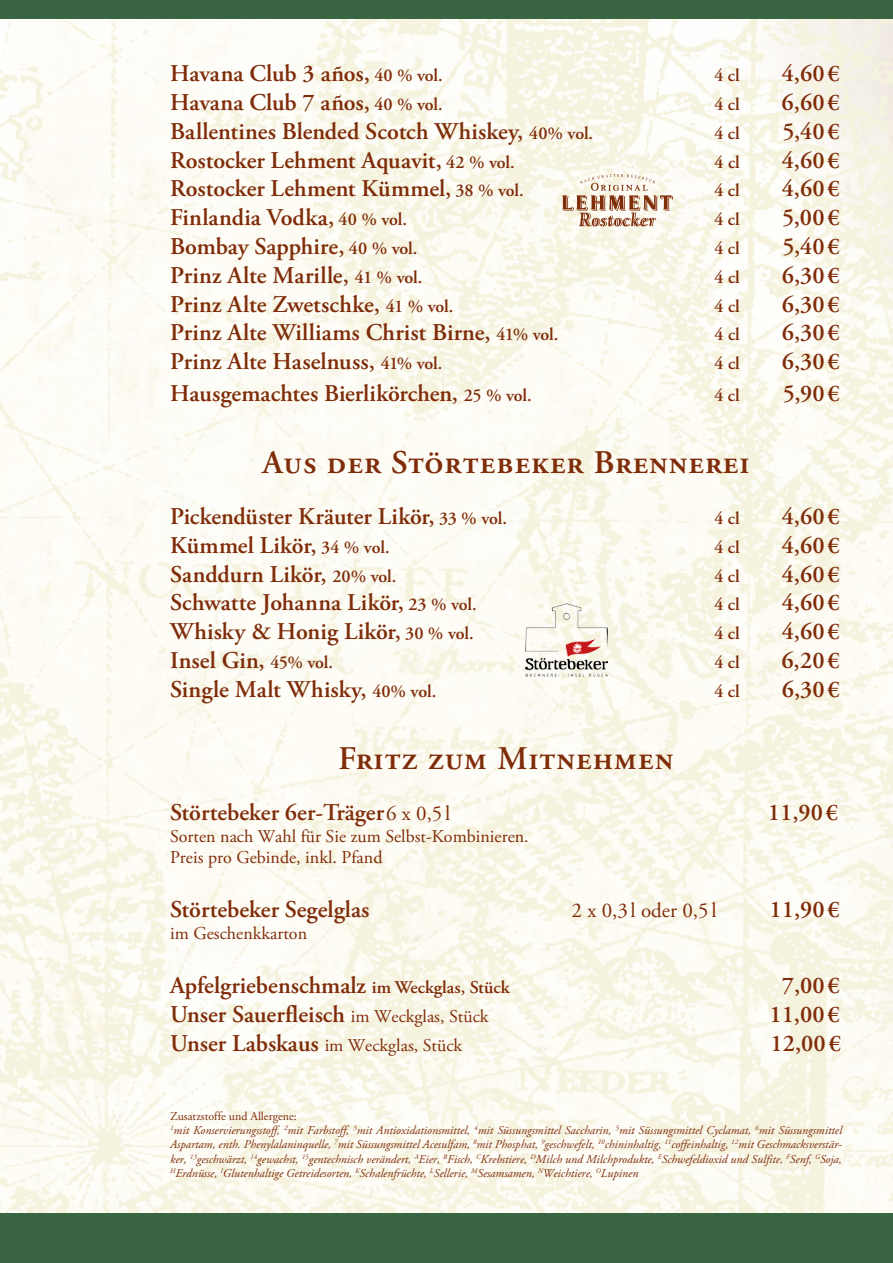
<style>
.page{position:relative;width:893px;height:1263px;background:#fff}
.page>*{position:absolute;margin:0;border:0;box-sizing:border-box;transform-origin:0 0}
.t1{font:600 33px "Adobe Garamond Pro";letter-spacing:.03em;color:#7f2c09}
.t2{font:600 24px "Adobe Garamond Pro";color:#7f2c09}
.t3{font:600 24px "Adobe Garamond Pro";letter-spacing:.055em;color:#7f2c09}
.t4{font:21px "Adobe Garamond Pro";color:#7f2c09}
.t5{font:18px/21.6px "Adobe Garamond Pro";color:#7f2c09}
.t6{font:600 18px "Adobe Garamond Pro";color:#7f2c09}
.t7{font:italic 12px/14.4px "Adobe Garamond Pro";color:#7f2c09}
.s1{font-size:18px}
.s2{font-weight:400;font-size:21px}
.s3{font-weight:400;font-size:18px}
.s4{font-weight:600;font-size:24px}
.s5{font-style:normal}
</style>
<div class="page">
<img style="left:0;top:18px;width:893px;height:1195px">
<div style="left:0;top:0;width:893px;height:18px;background:#3a6542"></div>
<div style="left:0;top:1213px;width:893px;height:50px;background:#3a6542"></div>
<img style="left:562px;top:174px;width:111px;height:53px">
<img style="left:526px;top:604px;width:81px;height:73px">
<p class="t2" style="left:170px;top:60px;width:274px">Havana Club 3 años, <span class="s1">40 % vol.</span></p>
<p class="t6" style="left:714px;top:65px;width:27px">4 cl</p>
<p class="t2" style="left:782px;top:60px;width:59px">4,60€</p>
<p class="t2" style="left:170px;top:89px;width:274px">Havana Club 7 años, <span class="s1">40 % vol.</span></p>
<p class="t6" style="left:714px;top:94px;width:27px">4 cl</p>
<p class="t2" style="left:781px;top:89px;width:60px">6,60€</p>
<p class="t2" style="left:170px;top:117px;width:425px">Ballentines Blended Scotch Whiskey, <span class="s1">40% vol.</span></p>
<p class="t6" style="left:714px;top:123px;width:27px">4 cl</p>
<p class="t2" style="left:783px;top:117px;width:59px">5,40€</p>
<p class="t2" style="left:170px;top:146px;width:346px">Rostocker Lehment Aquavit, <span class="s1">42 % vol.</span></p>
<p class="t6" style="left:714px;top:152px;width:27px">4 cl</p>
<p class="t2" style="left:782px;top:146px;width:59px">4,60€</p>
<p class="t3" style="left:170px;top:175px;width:355px">Rostocker Lehment Kümmel, <span class="s1">38 % vol.</span></p>
<p class="t6" style="left:714px;top:180px;width:27px">4 cl</p>
<p class="t2" style="left:782px;top:175px;width:59px">4,60€</p>
<p class="t2" style="left:170px;top:204px;width:238px">Finlandia Vodka, <span class="s1">40 % vol.</span></p>
<p class="t6" style="left:714px;top:209px;width:27px">4 cl</p>
<p class="t2" style="left:782px;top:204px;width:59px">5,00€</p>
<p class="t2" style="left:170px;top:233px;width:249px">Bombay Sapphire, <span class="s1">40 % vol.</span></p>
<p class="t6" style="left:714px;top:238px;width:27px">4 cl</p>
<p class="t2" style="left:783px;top:233px;width:59px">5,40€</p>
<p class="t2" style="left:170px;top:261px;width:254px">Prinz Alte Marille, <span class="s1">41 % vol.</span></p>
<p class="t6" style="left:714px;top:267px;width:27px">4 cl</p>
<p class="t2" style="left:782px;top:261px;width:59px">6,30€</p>
<p class="t2" style="left:170px;top:290px;width:285px">Prinz Alte Zwetschke, <span class="s1">41 % vol.</span></p>
<p class="t6" style="left:714px;top:296px;width:27px">4 cl</p>
<p class="t2" style="left:782px;top:290px;width:59px">6,30€</p>
<p class="t2" style="left:170px;top:319px;width:390px">Prinz Alte Williams Christ Birne, <span class="s1">41% vol.</span></p>
<p class="t6" style="left:714px;top:324px;width:27px">4 cl</p>
<p class="t2" style="left:782px;top:319px;width:59px">6,30€</p>
<p class="t2" style="left:170px;top:348px;width:274px">Prinz Alte Haselnuss, <span class="s1">41% vol.</span></p>
<p class="t6" style="left:714px;top:353px;width:27px">4 cl</p>
<p class="t2" style="left:782px;top:348px;width:59px">6,30€</p>
<p class="t2" style="left:170px;top:379px;width:363px">Hausgemachtes Bierlikörchen, <span class="s1">25 % vol.</span></p>
<p class="t6" style="left:714px;top:385px;width:27px">4 cl</p>
<p class="t2" style="left:783px;top:379px;width:59px">5,90€</p>
<h1 class="t1" style="left:263px;top:443px;width:488px">Aus der Störtebeker Brennerei</h1>
<p class="t2" style="left:170px;top:503px;width:338px">Pickendüster Kräuter Likör, <span class="s1">33 % vol.</span></p>
<p class="t6" style="left:714px;top:508px;width:27px">4 cl</p>
<p class="t2" style="left:782px;top:503px;width:59px">4,60€</p>
<p class="t2" style="left:170px;top:531px;width:221px">Kümmel Likör, <span class="s1">34 % vol.</span></p>
<p class="t6" style="left:714px;top:537px;width:27px">4 cl</p>
<p class="t2" style="left:782px;top:531px;width:59px">4,60€</p>
<p class="t2" style="left:170px;top:560px;width:228px">Sanddurn Likör, <span class="s1">20% vol.</span></p>
<p class="t6" style="left:714px;top:566px;width:27px">4 cl</p>
<p class="t2" style="left:782px;top:560px;width:59px">4,60€</p>
<p class="t2" style="left:170px;top:589px;width:308px">Schwatte Johanna Likör, <span class="s1">23 % vol.</span></p>
<p class="t6" style="left:714px;top:594px;width:27px">4 cl</p>
<p class="t2" style="left:782px;top:589px;width:59px">4,60€</p>
<p class="t2" style="left:170px;top:618px;width:305px">Whisky &amp; Honig Likör, <span class="s1">30 % vol.</span></p>
<p class="t6" style="left:714px;top:623px;width:27px">4 cl</p>
<p class="t2" style="left:782px;top:618px;width:59px">4,60€</p>
<p class="t2" style="left:170px;top:647px;width:164px">Insel Gin, <span class="s1">45% vol.</span></p>
<p class="t6" style="left:714px;top:652px;width:27px">4 cl</p>
<p class="t2" style="left:781px;top:647px;width:60px">6,20€</p>
<p class="t2" style="left:170px;top:675px;width:268px">Single Malt Whisky, <span class="s1">40% vol.</span></p>
<p class="t6" style="left:714px;top:681px;width:27px">4 cl</p>
<p class="t2" style="left:782px;top:675px;width:59px">6,30€</p>
<h1 class="t1" style="left:338px;top:739px;width:337px">Fritz zum Mitnehmen</h1>
<p class="t2" style="left:170px;top:799px;width:282px">Störtebeker 6er-Träger<span class="s2">6 x 0,5 l</span></p>
<p class="t2" style="left:768px;top:799px;width:72px">11,90€</p>
<p class="t5" style="left:170px;top:826px;width:360px">Sorten nach Wahl für Sie zum Selbst-Kombinieren.<br>Preis pro Gebinde, inkl. Pfand</p>
<p class="t2" style="left:170px;top:896px;width:201px">Störtebeker Segelglas</p>
<p class="t4" style="left:572px;top:898px;width:146px">2 x 0,3 l oder 0,5l</p>
<p class="t2" style="left:769px;top:896px;width:72px">11,90€</p>
<p class="t5" style="left:170px;top:923px;width:139px">im Geschenkkarton</p>
<p class="t2" style="left:170px;top:971px;width:341px">Apfelgriebenschmalz <span class="s1">im Weckglas, Stück</span></p>
<p class="t2" style="left:782px;top:971px;width:60px">7,00€</p>
<p class="t2" style="left:170px;top:1000px;width:320px">Unser Sauerfleisch <span class="s3">im Weckglas, Stück</span></p>
<p class="t2" style="left:769px;top:1000px;width:72px">11,00€</p>
<p class="t5" style="left:170px;top:1035px;width:294px"><span class="s4">Unser Labskaus</span> im Weckglas, Stück</p>
<p class="t2" style="left:771px;top:1029px;width:72px">12,00€</p>
<p class="t7" style="left:170px;top:1109px;width:673px"><span class="s5">Zusatzstoffe und Allergene:<br></span><sup>1</sup>mit Konservierungsstoff, <sup>2</sup>mit Farbstoff, <sup>3</sup>mit Antioxidationsmittel, <sup>4</sup>mit Süssungsmittel Saccharin, <sup>5</sup>mit Süssungsmittel Cyclamat, <sup>6</sup>mit Süssungsmittel Aspartam, enth. Phenylalaninquelle, <sup>7</sup>mit Süssungsmittel Acesulfam, <sup>8</sup>mit Phosphat, <sup>9</sup>geschwefelt, <sup>10</sup>chininhaltig, <sup>11</sup>coffeinhaltig, <sup>12</sup>mit Geschmacksverstär&shy;ker, <sup>13</sup>geschwärzt, <sup>14</sup>gewachst, <sup>15</sup>gentechnisch verändert, <sup>A</sup>Eier, <sup>B</sup>Fisch, <sup>C</sup>Krebstiere, <sup>D</sup>Milch und Milchprodukte, <sup>E</sup>Schwefeldioxid und Sulfite, <sup>F</sup>Senf, <sup>G</sup>Soja, <sup>H</sup>Erdnüsse, <sup>I</sup>Glutenhaltige Getreidesorten, <sup>K</sup>Schalenfrüchte, <sup>L</sup>Sellerie, <sup>M</sup>Sesamsamen, <sup>N</sup>Weichtiere, <sup>O</sup>Lupinen</p>
</div>
